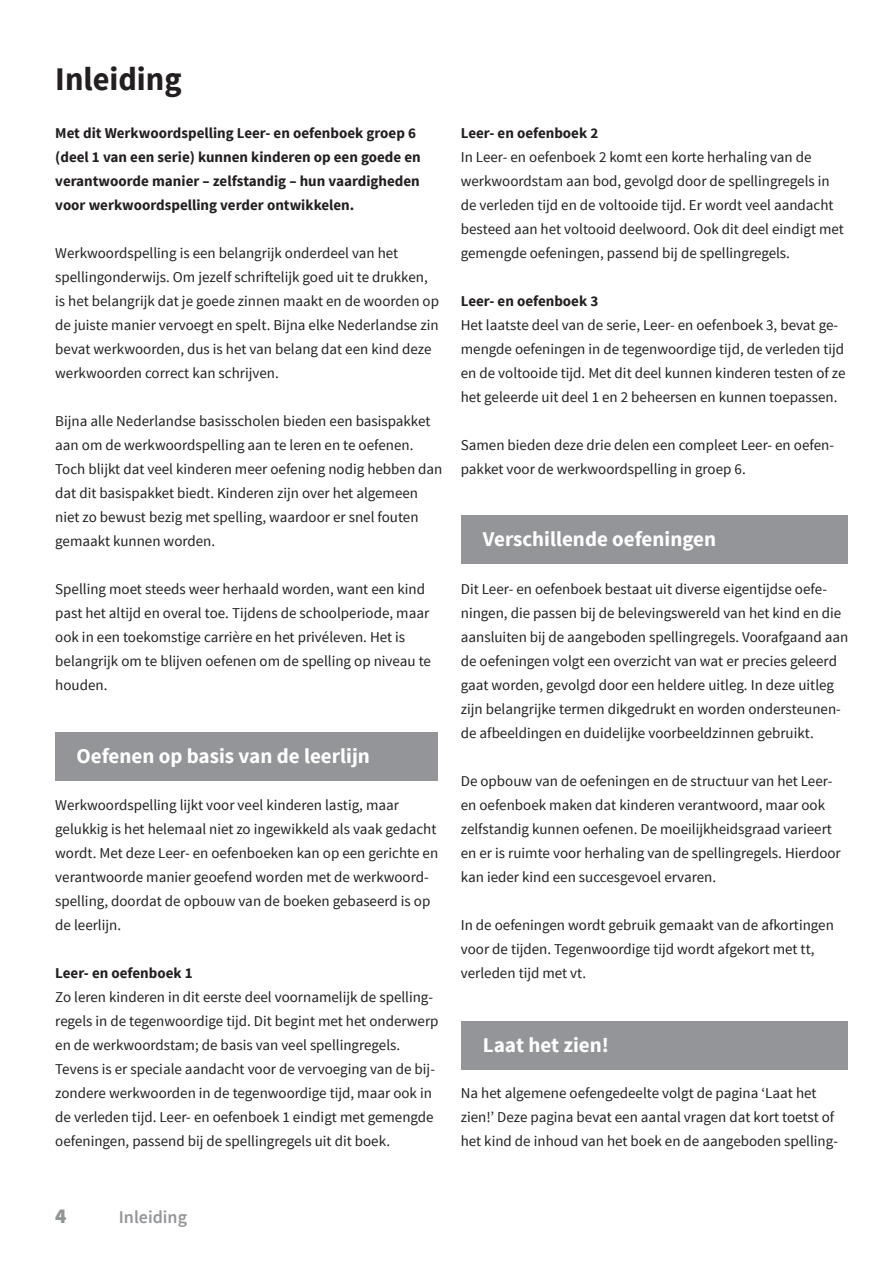
<style>
.page{position:relative;width:893px;height:1263px;background:#fff}
.page>*{position:absolute;margin:0;border:0;box-sizing:border-box;transform-origin:0 0}
.t1{font:700 33px "Source Sans Pro";color:#231f20}
.t2{font:700 21px "Source Sans Pro";color:#fff}
.t3{font:900 21px "Source Sans Pro";color:#929595}
.t4{font:600 18px "Source Sans Pro";color:#939598}
.t5{font:15px/24px "Source Sans Pro";color:#231f20}
.t6{font:700 15px/24px "Source Sans Pro";color:#231f20}
</style>
<div class="page">
<div style="left:55px;top:732px;width:383px;height:48px;background:#939598"></div>
<div style="left:462px;top:515px;width:386px;height:48px;background:#939598"></div>
<div style="left:462px;top:1021px;width:386px;height:48px;background:#939598"></div>
<h1 class="t1" style="left:55px;top:58px;width:128px">Inleiding</h1>
<p class="t6" style="left:55px;top:122px;width:367px">Met dit Werkwoordspelling Leer- en oefenboek groep 6 (deel 1 van een serie) kunnen kinderen op een goede en verantwoorde manier – zelfstandig – hun vaardigheden voor werkwoordspelling verder ontwikkelen.</p>
<p class="t5" style="left:55px;top:241px;width:385px">Werkwoordspelling is een belangrijk onderdeel van het spellingonderwijs. Om jezelf schriftelijk goed uit te drukken, is het belangrijk dat je goede zinnen maakt en de woorden op de juiste manier vervoegt en spelt. Bijna elke Nederlandse zin bevat werkwoorden, dus is het van belang dat een kind deze werkwoorden correct kan schrijven.</p>
<p class="t5" style="left:55px;top:409px;width:389px">Bijna alle Nederlandse basisscholen bieden een basispakket aan om de werkwoordspelling aan te leren en te oefenen.<br>Toch blijkt dat veel kinderen meer oefening nodig hebben dan dat dit basispakket biedt. Kinderen zijn over het algemeen niet zo bewust bezig met spelling, waardoor er snel fouten gemaakt kunnen worden.</p>
<p class="t5" style="left:55px;top:577px;width:377px">Spelling moet steeds weer herhaald worden, want een kind past het altijd en overal toe. Tijdens de schoolperiode, maar ook in een toekomstige carrière en het privéleven. Het is belangrijk om te blijven oefenen om de spelling op niveau te houden.</p>
<h2 class="t2" style="left:77px;top:743px;width:295px">Oefenen op basis van de leerlijn</h2>
<p class="t5" style="left:55px;top:793px;width:384px">Werkwoordspelling lijkt voor veel kinderen lastig, maar gelukkig is het helemaal niet zo ingewikkeld als vaak gedacht wordt. Met deze Leer- en oefenboeken kan op een gerichte en verantwoorde manier geoefend worden met de werkwoord&shy;spelling, doordat de opbouw van de boeken gebaseerd is op de leerlijn.</p>
<p class="t6" style="left:55px;top:962px;width:139px">Leer- en oefenboek 1</p>
<p class="t5" style="left:55px;top:985px;width:385px">Zo leren kinderen in dit eerste deel voornamelijk de spelling&shy;regels in de tegenwoordige tijd. Dit begint met het onderwerp en de werkwoordstam; de basis van veel spellingregels.<br>Tevens is er speciale aandacht voor de vervoeging van de bij&shy;zondere werkwoorden in de tegenwoordige tijd, maar ook in de verleden tijd. Leer- en oefenboek 1 eindigt met gemengde oefeningen, passend bij de spellingregels uit dit boek.</p>
<p class="t6" style="left:461px;top:122px;width:139px">Leer- en oefenboek 2</p>
<p class="t5" style="left:461px;top:145px;width:385px">In Leer- en oefenboek 2 komt een korte herhaling van de werkwoordstam aan bod, gevolgd door de spellingregels in de verleden tijd en de voltooide tijd. Er wordt veel aandacht besteed aan het voltooid deelwoord. Ook dit deel eindigt met gemengde oefeningen, passend bij de spellingregels.</p>
<p class="t6" style="left:461px;top:290px;width:139px">Leer- en oefenboek 3</p>
<p class="t5" style="left:461px;top:313px;width:386px">Het laatste deel van de serie, Leer- en oefenboek 3, bevat ge&shy;mengde oefeningen in de tegenwoordige tijd, de verleden tijd en de voltooide tijd. Met dit deel kunnen kinderen testen of ze het geleerde uit deel 1 en 2 beheersen en kunnen toepassen.</p>
<p class="t5" style="left:461px;top:433px;width:375px">Samen bieden deze drie delen een compleet Leer- en oefen&shy;pakket voor de werkwoordspelling in groep 6.</p>
<h2 class="t2" style="left:483px;top:526px;width:235px">Verschillende oefeningen</h2>
<p class="t5" style="left:461px;top:577px;width:389px">Dit Leer- en oefenboek bestaat uit diverse eigentijdse oefe&shy;ningen, die passen bij de belevingswereld van het kind en die aansluiten bij de aangeboden spellingregels. Voorafgaand aan de oefeningen volgt een overzicht van wat er precies geleerd gaat worden, gevolgd door een heldere uitleg. In deze uitleg zijn belangrijke termen dikgedrukt en worden ondersteunen&shy;de afbeeldingen en duidelijke voorbeeldzinnen gebruikt.</p>
<p class="t5" style="left:461px;top:769px;width:381px">De opbouw van de oefeningen en de structuur van het Leer&shy;en oefenboek maken dat kinderen verantwoord, maar ook zelfstandig kunnen oefenen. De moeilijkheidsgraad varieert en er is ruimte voor herhaling van de spellingregels. Hierdoor kan ieder kind een succesgevoel ervaren.</p>
<p class="t5" style="left:461px;top:913px;width:375px">In de oefeningen wordt gebruik gemaakt van de afkortingen voor de tijden. Tegenwoordige tijd wordt afgekort met tt, verleden tijd met vt.</p>
<h2 class="t2" style="left:483px;top:1031px;width:128px">Laat het zien!</h2>
<p class="t5" style="left:461px;top:1081px;width:379px">Na het algemene oefengedeelte volgt de pagina ‘Laat het zien!’ Deze pagina bevat een aantal vragen dat kort toetst of het kind de inhoud van het boek en de aangeboden spelling-</p>
<h2 class="t3" style="left:55px;top:1203px;width:13px">4</h2>
<p class="t4" style="left:119px;top:1206px;width:70px">Inleiding</p>
</div>
